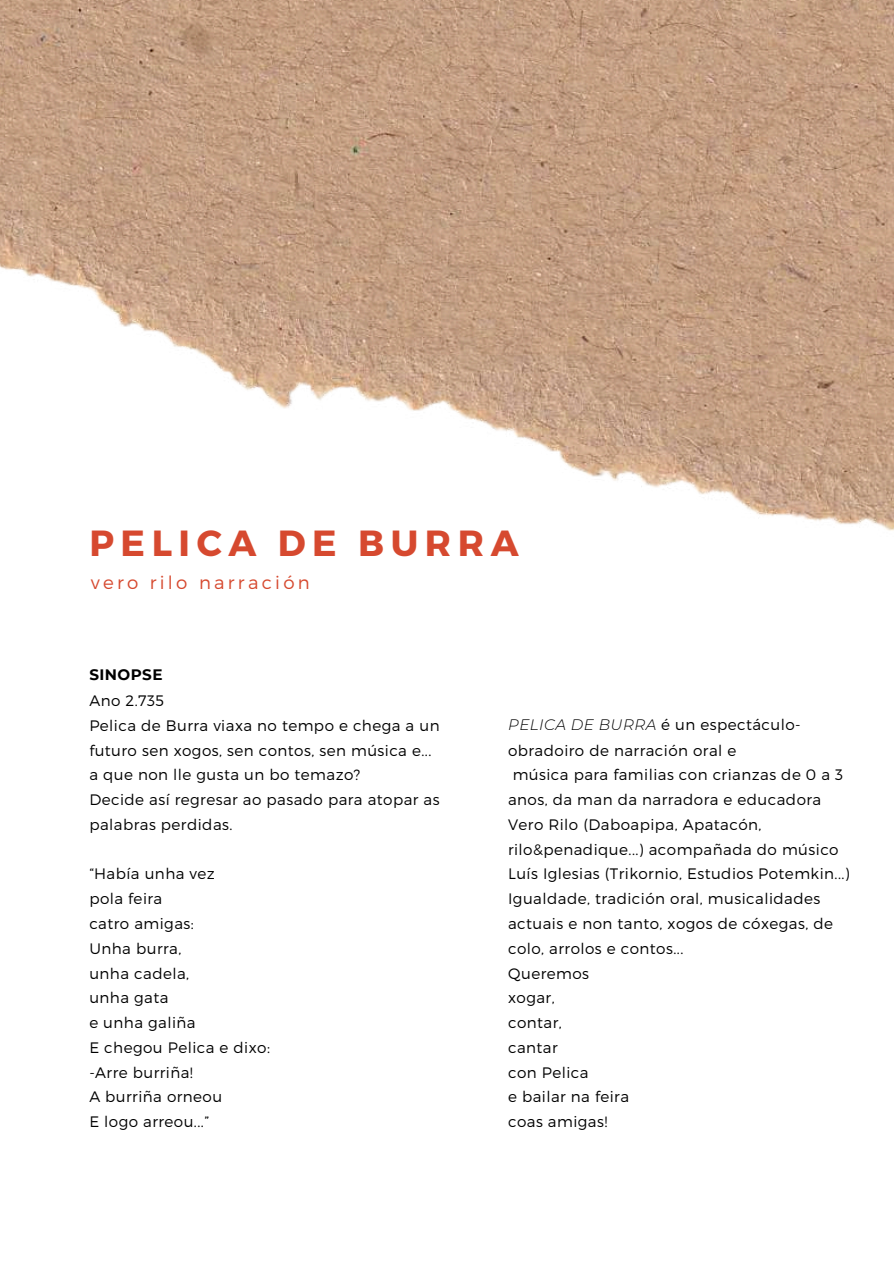
<style>
.page{position:relative;width:894px;height:1264px;background:#fff}
.page>*{position:absolute;margin:0;border:0;box-sizing:border-box;transform-origin:0 0}
.t1{font:700 36.3px "Montserrat";letter-spacing:.18em;color:#d6492f}
.t2{font:300 18.15px "Montserrat";letter-spacing:.18em;color:#d6492f}
.t3{font:300 15.15px/24.8px "Montserrat";letter-spacing:.03em;color:#000}
.t4{font:700 15.15px "Montserrat";letter-spacing:.03em;color:#000}
.s1{font-style:italic}
</style>
<div class="page">
<img style="left:0;top:0;width:893px;height:531px">
<h1 class="t1" style="left:89px;top:519px;width:430px">PELICA DE BURRA</h1>
<p class="t2" style="left:91px;top:571px;width:220px">vero rilo narración</p>
<p class="t4" style="left:89px;top:665px;width:75px">SINOPSE</p>
<p class="t3" style="left:89px;top:687px;width:352px">Ano 2.735<br>Pelica de Burra viaxa no tempo e chega a un futuro sen xogos, sen contos, sen música e... a que non lle gusta un bo temazo?<br>Decide así regresar ao pasado para atopar as palabras perdidas.</p>
<p class="t3" style="left:89px;top:861px;width:182px">“Había unha vez<br>pola feira<br>catro amigas:<br>Unha burra,<br>unha cadela,<br>unha gata<br>e unha galiña<br>E chegou Pelica e dixo: -Arre burriña!<br>A burriña orneou<br>E logo arreou...”</p>
<p class="t3" style="left:508px;top:711px;width:294px"><span class="s1">PELICA DE BURRA</span> é un espectáculo-</p>
<p class="t3" style="left:508px;top:737px;width:230px">obradoiro de narración oral e</p>
<p class="t3" style="left:512px;top:762px;width:332px">música para familias con crianzas de 0 a 3</p>
<p class="t3" style="left:508px;top:786px;width:314px">anos, da man da narradora e educadora</p>
<p class="t3" style="left:508px;top:811px;width:255px">Vero Rilo (Daboapipa, Apatacón,</p>
<p class="t3" style="left:508px;top:836px;width:332px">rilo&amp;penadique...) acompañada do músico</p>
<p class="t3" style="left:508px;top:861px;width:343px">Luís Iglesias (Trikornio, Estudios Potemkin...)</p>
<p class="t3" style="left:508px;top:885px;width:314px">Igualdade, tradición oral, musicalidades</p>
<p class="t3" style="left:508px;top:910px;width:326px">actuais e non tanto, xogos de cóxegas, de</p>
<p class="t3" style="left:508px;top:935px;width:177px">colo, arrolos e contos...</p>
<p class="t3" style="left:508px;top:960px;width:82px">Queremos</p>
<p class="t3" style="left:508px;top:984px;width:48px">xogar,</p>
<p class="t3" style="left:508px;top:1009px;width:55px">contar,</p>
<p class="t3" style="left:508px;top:1034px;width:51px">cantar</p>
<p class="t3" style="left:508px;top:1059px;width:82px">con Pelica</p>
<p class="t3" style="left:508px;top:1083px;width:122px">e bailar na feira</p>
<p class="t3" style="left:508px;top:1108px;width:101px">coas amigas!</p>
</div>
